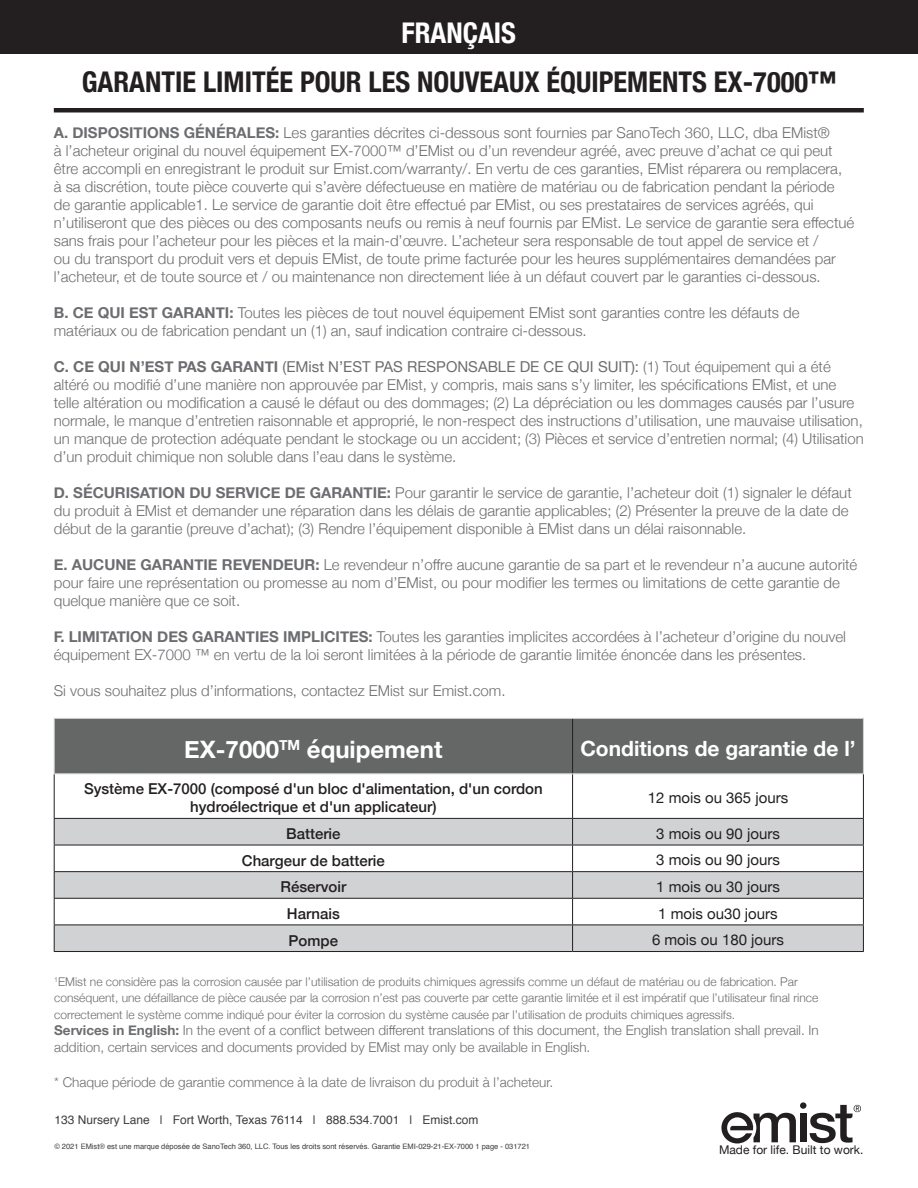
<style>
.page{position:relative;width:918px;height:1188px;background:#fff}
.page>*{position:absolute;margin:0;border:0;box-sizing:border-box;transform-origin:0 0}
.t1{font:700 condensed 28.5px "Helvetica Neue";color:#231f20}
.t2{font:700 condensed 28.5px "Helvetica Neue";color:#fff}
.t3{font:700 24px "Helvetica Neue";color:#fff}
.t4{font:700 21px "Helvetica Neue";color:#fff}
.t5{font:300 15px/18px "Helvetica Neue";color:#6c6d70}
.t6{font:500 15px/18px "Helvetica Neue";color:#231f20;text-align:center}
.t7{font:15px "Helvetica Neue";color:#231f20}
.t8{font:300 13.5px/16.5px "Helvetica Neue";color:#6c6d70}
.t9{font:300 12px/16.5px "Helvetica Neue";color:#6c6d70}
.t10{font:12px "Helvetica";color:#3e3e3f}
.t11{font:12px "Helvetica Neue";color:#231f20}
.t12{font:7.5px "Helvetica";color:#3e3e3f}
.s1{font-weight:700}
.s2{font-weight:400}
</style>
<div class="page">
<hr style="left:54px;top:108px;width:810px;height:4px;background:#231f20">
<div style="left:55px;top:719px;width:808px;height:54px;background:#656666"></div>
<hr style="left:572px;top:719px;width:1px;height:54px;background:#231f20">
<hr style="left:54px;top:774px;width:1px;height:44px;background:#231f20">
<hr style="left:572px;top:774px;width:1px;height:44px;background:#231f20">
<hr style="left:863px;top:774px;width:1px;height:44px;background:#231f20">
<svg style="left:54px;top:818px;width:810px;height:133px"></svg>
<hr style="left:54px;top:951px;width:519px;height:1px;background:#231f20">
<hr style="left:573px;top:951px;width:291px;height:1px;background:#231f20">
<hr style="left:54px;top:718px;width:519px;height:1px;background:#d1d2d4">
<hr style="left:54px;top:719px;width:1px;height:54px;background:#d1d2d4">
<hr style="left:573px;top:718px;width:291px;height:1px;background:#d1d2d4">
<hr style="left:863px;top:719px;width:1px;height:54px;background:#d1d2d4">
<hr style="left:54px;top:773px;width:519px;height:1px;background:#d1d2d4">
<hr style="left:573px;top:773px;width:291px;height:1px;background:#d1d2d4">
<div style="left:800px;top:1114px;width:6px;height:28px;background:#231f20"></div>
<div style="left:800px;top:1102px;width:6px;height:7px;background:#231f20;border-radius:50%"></div>
<svg style="left:721px;top:1112px;width:75px;height:32px"></svg>
<svg style="left:810px;top:1105px;width:51px;height:38px"></svg>
<div style="left:0;top:0;width:918px;height:54px;background:#231f20"></div>
<p class="t2" style="left:402px;top:9px;width:116px">FRANÇAIS</p>
<p class="t1" style="left:82px;top:59px;width:756px">GARANTIE LIMITÉE POUR LES NOUVEAUX ÉQUIPEMENTS EX-7000™</p>
<p class="t5" style="left:54px;top:122px;width:802px"><span class="s1">A. DISPOSITIONS GÉNÉRALES:</span> Les garanties décrites ci-dessous sont fournies par SanoTech 360, LLC, dba EMist®<br>à l’acheteur original du nouvel équipement EX-7000™ d’EMist ou d’un revendeur agréé, avec preuve d’achat ce qui peut être accompli en enregistrant le produit sur Emist.com/warranty/. En vertu de ces garanties, EMist réparera ou remplacera,<br>à sa discrétion, toute pièce couverte qui s’avère défectueuse en matière de matériau ou de fabrication pendant la période de garantie applicable1. Le service de garantie doit être effectué par EMist, ou ses prestataires de services agréés, qui n’utiliseront que des pièces ou des composants neufs ou remis à neuf fournis par EMist. Le service de garantie sera effectué sans frais pour l’acheteur pour les pièces et la main-d’œuvre. L’acheteur sera responsable de tout appel de service et /<br>ou du transport du produit vers et depuis EMist, de toute prime facturée pour les heures supplémentaires demandées par l’acheteur, et de toute source et / ou maintenance non directement liée à un défaut couvert par le garanties ci-dessous.</p>
<p class="t5" style="left:54px;top:302px;width:747px"><span class="s1">B. CE QUI EST GARANTI:</span> Toutes les pièces de tout nouvel équipement EMist sont garanties contre les défauts de matériaux ou de fabrication pendant un (1) an, sauf indication contraire ci-dessous.</p>
<p class="t5" style="left:54px;top:356px;width:812px"><span class="s1">C. CE QUI N’EST PAS GARANTI</span> <span class="s2">(EMist N’EST PAS RESPONSABLE DE CE QUI SUIT):</span> (1) Tout équipement qui a été altéré ou modifié d’une manière non approuvée par EMist, y compris, mais sans s’y limiter, les spécifications EMist, et une telle altération ou modification a causé le défaut ou des dommages; (2) La dépréciation ou les dommages causés par l’usure normale, le manque d’entretien raisonnable et approprié, le non-respect des instructions d’utilisation, une mauvaise utilisation, un manque de protection adéquate pendant le stockage ou un accident; (3) Pièces et service d’entretien normal; (4) Utilisation d’un produit chimique non soluble dans l’eau dans le système.</p>
<p class="t5" style="left:54px;top:482px;width:799px"><span class="s1">D. SÉCURISATION DU SERVICE DE GARANTIE:</span> Pour garantir le service de garantie, l’acheteur doit (1) signaler le défaut du produit à EMist et demander une réparation dans les délais de garantie applicables; (2) Présenter la preuve de la date de début de la garantie (preuve d’achat); (3) Rendre l’équipement disponible à EMist dans un délai raisonnable.</p>
<p class="t5" style="left:54px;top:554px;width:805px"><span class="s1">E. AUCUNE GARANTIE REVENDEUR:</span> Le revendeur n’offre aucune garantie de sa part et le revendeur n’a aucune autorité pour faire une représentation ou promesse au nom d’EMist, ou pour modifier les termes ou limitations de cette garantie de quelque manière que ce soit.</p>
<p class="t5" style="left:54px;top:626px;width:794px"><span class="s1">F. LIMITATION DES GARANTIES IMPLICITES:</span> Toutes les garanties implicites accordées à l’acheteur d’origine du nouvel équipement EX-7000 ™ en vertu de la loi seront limitées à la période de garantie limitée énoncée dans les présentes.</p>
<p class="t5" style="left:54px;top:680px;width:453px">Si vous souhaitez plus d’informations, contactez EMist sur Emist.com.</p>
<p class="t3" style="left:184px;top:730px;width:260px">EX-7000<sup>TM</sup> équipement</p>
<p class="t4" style="left:580px;top:732px;width:277px">Conditions de garantie de l’</p>
<p class="t6" style="left:84px;top:779px;width:460px">Système EX-7000 (composé d'un bloc d'alimentation, d'un cordon hydroélectrique et d'un applicateur)</p>
<p class="t7" style="left:648px;top:787px;width:142px">12 mois ou 365 jours</p>
<p class="t6" style="left:286px;top:823px;width:56px">Batterie</p>
<p class="t7" style="left:656px;top:823px;width:125px">3 mois ou 90 jours</p>
<p class="t6" style="left:242px;top:850px;width:145px">Chargeur de batterie</p>
<p class="t7" style="left:656px;top:849px;width:125px">3 mois ou 90 jours</p>
<p class="t6" style="left:280px;top:877px;width:67px">Réservoir</p>
<p class="t7" style="left:656px;top:876px;width:125px">1 mois ou 30 jours</p>
<p class="t6" style="left:287px;top:903px;width:55px">Harnais</p>
<p class="t7" style="left:658px;top:903px;width:121px">1 mois ou30 jours</p>
<p class="t6" style="left:289px;top:930px;width:51px">Pompe</p>
<p class="t7" style="left:652px;top:929px;width:133px">6 mois ou 180 jours</p>
<p class="t9" style="left:54px;top:972px;width:766px"><sup>1</sup>EMist ne considère pas la corrosion causée par l’utilisation de produits chimiques agressifs comme un défaut de matériau ou de fabrication. Par conséquent, une défaillance de pièce causée par la corrosion n’est pas couverte par cette garantie limitée et il est impératif que l’utilisateur final rince correctement le système comme indiqué pour éviter la corrosion du système causée par l’utilisation de produits chimiques agressifs.</p>
<p class="t8" style="left:54px;top:1021px;width:766px"><span class="s1">Services in English:</span> In the event of a conflict between different translations of this document, the English translation shall prevail. In addition, certain services and documents provided by EMist may only be available in English.</p>
<p class="t8" style="left:54px;top:1073px;width:500px">* Chaque période de garantie commence à la date de livraison du produit à l’acheteur.</p>
<p class="t10" style="left:54px;top:1110px;width:426px">133 Nursery Lane | Fort Worth, Texas 76114 | 888.534.7001 | Emist.com</p>
<p class="t12" style="left:54px;top:1140px;width:477px">© 2021 EMist® est une marque déposée de SanoTech 360, LLC. Tous les droits sont réservés. Garantie EMI-029-21-EX-7000 1 page - 031721</p>
<p class="t11" style="left:719px;top:1141px;width:146px">Made for life. Built to work.</p>
</div>
